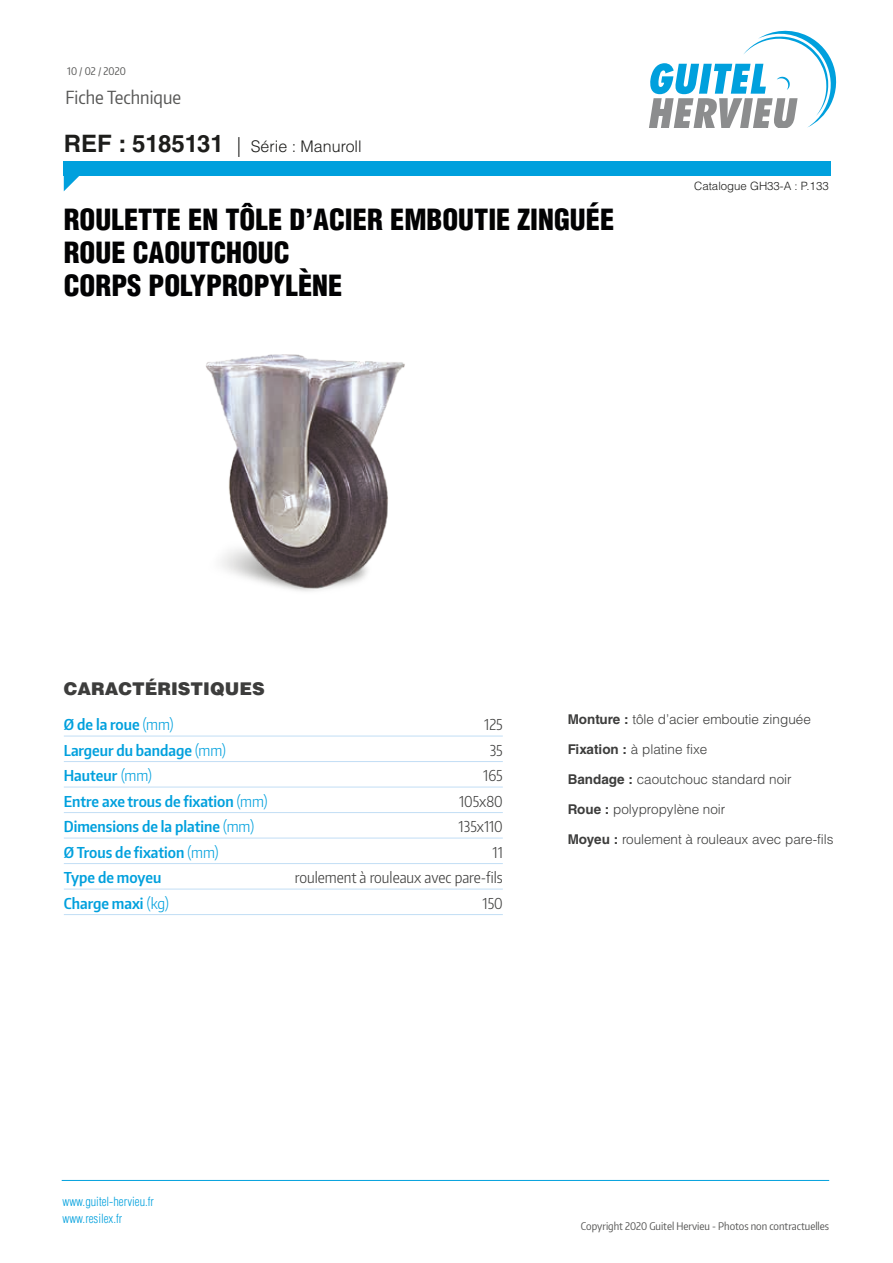
<style>
.page{position:relative;width:893px;height:1263px;background:#fff}
.page>*{position:absolute;margin:0;border:0;box-sizing:border-box;transform-origin:0 0}
.t1{font:900 condensed 28.5px/33px "Helvetica LT Std";color:#020203}
.t2{font:18px "Encode Sans Condensed";color:#575756}
.t3{font:900 17.55px "Helvetica LT Std";color:#3d3d3c}
.t4{font:300 16.05px "Helvetica LT Std";color:#1d1d1b}
.t5{font:600 15px "Encode Sans Condensed";color:#00a0dd}
.t6{font:300 15px "Encode Sans Condensed";color:#3d3d3c}
.t7{font:300 13.5px "Helvetica LT Std";color:#3d3d3c}
.t8{font:300 condensed 12.3px/16.6px "Helvetica LT Std";color:#00a0dd}
.t9{font:300 11.4px "Helvetica LT Std";color:#1d1d1b}
.t10{font:10.5px "Encode Sans Condensed";color:#575756}
.s1{font-weight:700;font-size:24px}
.s2{font-stretch:condensed;font-size:19.95px}
.s3{font-weight:300}
.s4{font-weight:700}
</style>
<div class="page">
<svg style="left:649px;top:31px;width:187px;height:97px"></svg>
<div style="left:64px;top:161px;width:767px;height:15px;background:#00a0dd"></div>
<svg style="left:64px;top:176px;width:15px;height:15px"></svg>
<hr style="left:62px;top:1180px;width:767px;height:1px;background:#00a0dd">
<img style="left:206px;top:354px;width:199px;height:238px">
<hr style="left:64px;top:736px;width:439px;height:1px;background:#c2def5">
<hr style="left:64px;top:761px;width:439px;height:1px;background:#c2def5">
<hr style="left:64px;top:787px;width:439px;height:1px;background:#c2def5">
<hr style="left:64px;top:812px;width:439px;height:1px;background:#c2def5">
<hr style="left:64px;top:838px;width:439px;height:1px;background:#c2def5">
<hr style="left:64px;top:863px;width:439px;height:1px;background:#c2def5">
<hr style="left:64px;top:889px;width:439px;height:1px;background:#c2def5">
<hr style="left:64px;top:914px;width:439px;height:1px;background:#c2def5">
<p class="t10" style="left:67px;top:64px;width:60px">10 / 02 / 2020</p>
<h2 class="t2" style="left:65px;top:85px;width:117px">Fiche Technique</h2>
<p class="t4" style="left:64px;top:136px;width:299px"><span class="s1">REF : 5185131</span> <span class="s2">|</span> Série : Manuroll</p>
<p class="t1" style="left:64px;top:203px;width:552px">ROULETTE EN TÔLE D’ACIER EMBOUTIE ZINGUÉE<br>ROUE CAOUTCHOUC</p>
<p class="t1" style="left:64px;top:269px;width:280px">CORPS POLYPROPYLÈNE</p>
<p class="t9" style="left:694px;top:179px;width:136px">Catalogue GH33-A : P.133</p>
<p class="t3" style="left:64px;top:677px;width:202px">CARACTÉRISTIQUES</p>
<p class="t5" style="left:64px;top:715px;width:111px">Ø de la roue <span class="s3">(mm)</span></p>
<p class="t6" style="left:484px;top:715px;width:20px">125</p>
<p class="t5" style="left:64px;top:740px;width:164px">Largeur du bandage <span class="s3">(mm)</span></p>
<p class="t6" style="left:490px;top:740px;width:15px">35</p>
<p class="t5" style="left:64px;top:766px;width:90px">Hauteur <span class="s3">(mm)</span></p>
<p class="t6" style="left:483px;top:766px;width:21px">165</p>
<p class="t5" style="left:64px;top:791px;width:205px">Entre axe trous de fixation <span class="s3">(mm)</span></p>
<p class="t6" style="left:459px;top:791px;width:45px">105x80</p>
<p class="t5" style="left:64px;top:817px;width:192px">Dimensions de la platine <span class="s3">(mm)</span></p>
<p class="t6" style="left:459px;top:817px;width:46px">135x110</p>
<p class="t5" style="left:64px;top:842px;width:156px">Ø Trous de fixation <span class="s3">(mm)</span></p>
<p class="t6" style="left:493px;top:842px;width:12px">11</p>
<p class="t5" style="left:64px;top:868px;width:99px">Type de moyeu</p>
<p class="t6" style="left:295px;top:868px;width:209px">roulement à rouleaux avec pare-fils</p>
<p class="t5" style="left:64px;top:893px;width:107px">Charge maxi <span class="s3">(kg)</span></p>
<p class="t6" style="left:483px;top:893px;width:22px">150</p>
<p class="t7" style="left:568px;top:711px;width:245px"><span class="s4">Monture :</span> tôle d’acier emboutie zinguée</p>
<p class="t7" style="left:568px;top:741px;width:141px"><span class="s4">Fixation :</span> à platine fixe</p>
<p class="t7" style="left:568px;top:771px;width:226px"><span class="s4">Bandage :</span> caoutchouc standard noir</p>
<p class="t7" style="left:568px;top:801px;width:159px"><span class="s4">Roue :</span> polypropylène noir</p>
<p class="t7" style="left:568px;top:831px;width:267px"><span class="s4">Moyeu :</span> roulement à rouleaux avec pare-fils</p>
<p class="t8" style="left:63px;top:1193px;width:93px">www.guitel-hervieu.fr www.resilex.fr</p>
<p class="t10" style="left:581px;top:1219px;width:250px">Copyright 2020 Guitel Hervieu - Photos non contractuelles</p>
</div>
